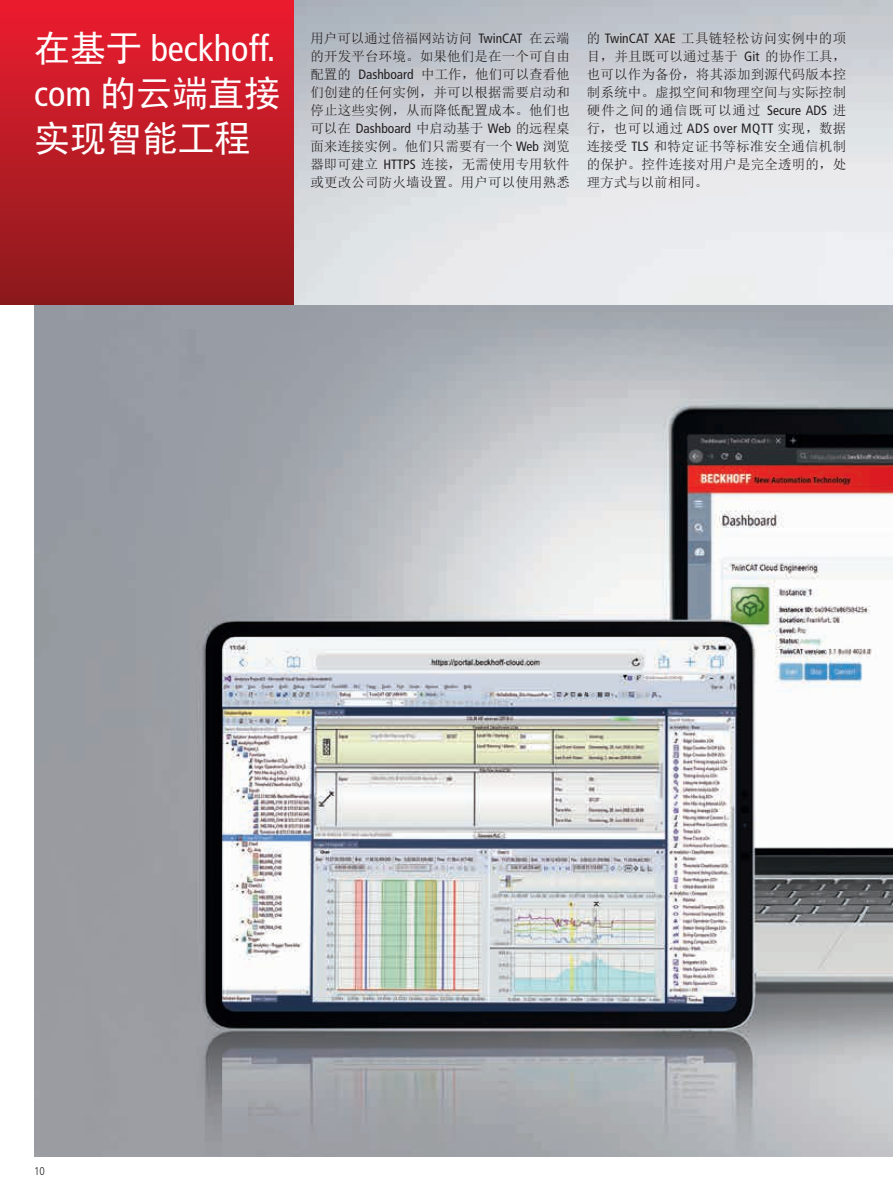
<style>
.page{position:relative;width:893px;height:1191px;background:#fff}
.page>*{position:absolute;margin:0;border:0;box-sizing:border-box;transform-origin:0 0}
.t1{font:36px/45px "Sim Hei";color:#fff}
.t2{font:condensed 36px "Frutiger LT Pro";color:#fff}
.t3{font:13.5px/18px "Sim Sun";letter-spacing:.01em;color:#231f20;text-align:justify}
.t4{font:300 condensed 11.25px "Frutiger LT Pro";color:#231f20}
.s1{font-family:"Sim Hei";font-stretch:normal}
.s2{font-family:"Frutiger LT Pro";font-stretch:condensed}
</style>
<div class="page">
<img style="left:34px;top:304px;width:859px;height:853px">
<img style="left:293px;top:0;width:600px;height:304px">
<div style="left:0;top:0;width:293px;height:304px;background:linear-gradient(to bottom,#ec1c2f,#8a1a1c)"></div>
<h1 class="t2" style="left:34px;top:28px;width:243px"><span class="s1">在基于</span> beckhoff.</h1>
<h1 class="t1" style="left:34px;top:71px;width:247px"><span class="s2">com</span> 的云端直接实现智能工程</h1>
<p class="t3" style="left:310px;top:29px;width:261px">用户可以通过倍福网站访问 <span class="s2">TwinCAT</span> 在云端的开发平台环境。如果他们是在一个可自由配置的 <span class="s2">Dashboard</span> 中工作，他们可以查看他们创建的任何实例，并可以根据需要启动和停止这些实例，从而降低配置成本。他们也可以在 <span class="s2">Dashboard</span> 中启动基于 <span class="s2">Web</span> 的远程桌面来连接实例。他们只需要有一个 <span class="s2">Web</span> 浏览器即可建立 <span class="s2">HTTPS</span> 连接，无需使用专用软件或更改公司防火墙设置。用户可以使用熟悉</p>
<p class="t3" style="left:587px;top:29px;width:261px">的 <span class="s2">TwinCAT XAE</span> 工具链轻松访问实例中的项目，并且既可以通过基于 <span class="s2">Git</span> 的协作工具，也可以作为备份，将其添加到源代码版本控制系统中。虚拟空间和物理空间与实际控制硬件之间的通信既可以通过 <span class="s2">Secure ADS</span> 进行，也可以通过 <span class="s2">ADS over MQTT</span> 实现，数据连接受 <span class="s2">TLS</span> 和特定证书等标准安全通信机制的保护。控件连接对用户是完全透明的，处理方式与以前相同。</p>
<p class="t4" style="left:34px;top:1164px;width:13px">10</p>
</div>
